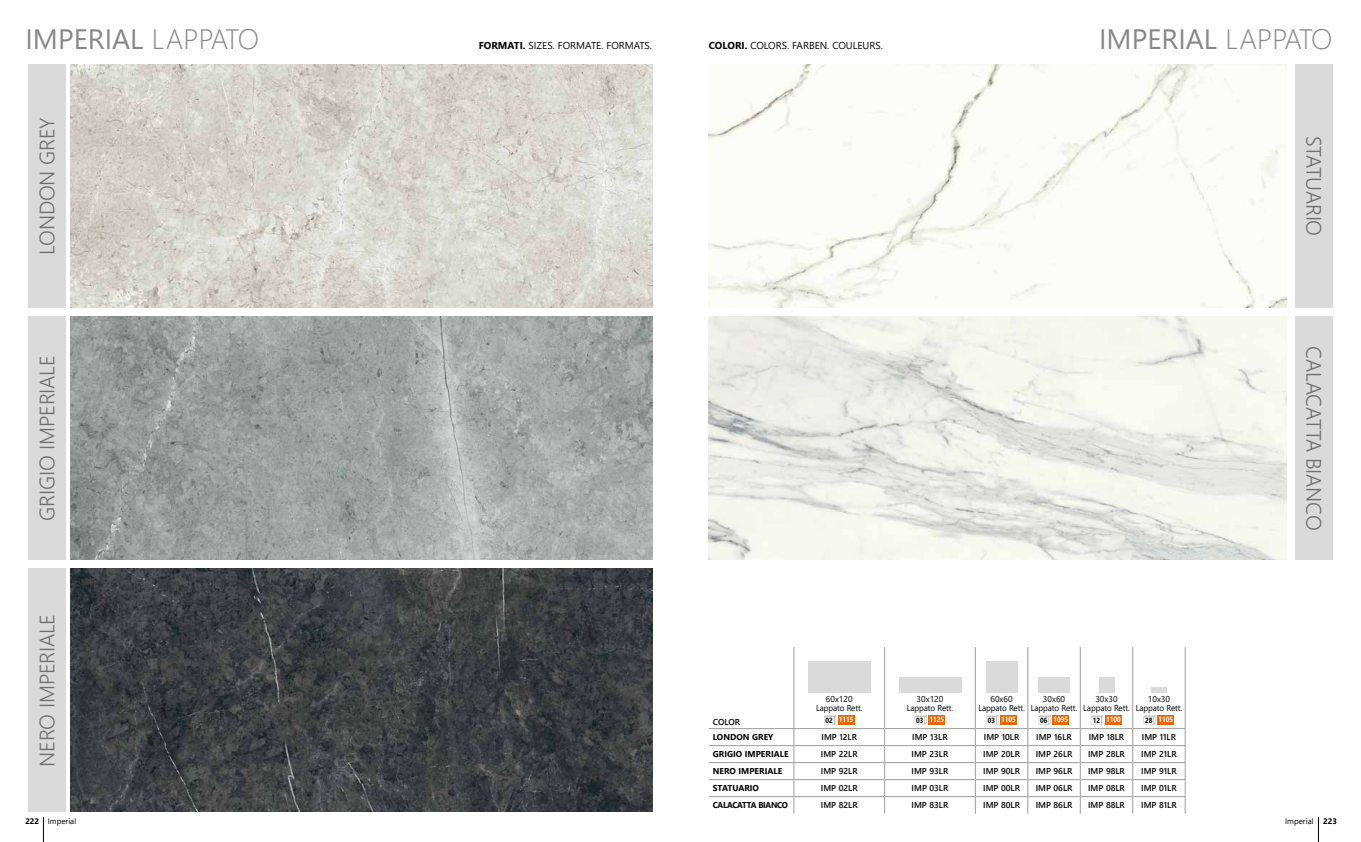
<style>
.page{position:relative;width:1361px;height:842px;background:#fff}
.page>*{position:absolute;margin:0;border:0;box-sizing:border-box;transform-origin:0 0}
.t1{font:28px "Segoe UI";color:#878787}
.t2{font:300 20.8px "Segoe UI";letter-spacing:-.01em;color:#706f6f}
.t3{font:10px "Segoe UI";color:#000}
.t4{font:600 8.5px "Segoe UI";color:#000}
.t5{font:8.5px/9px "Segoe UI";letter-spacing:-.01em;color:#000;text-align:center}
.t6{font:700 8.5px "Segoe UI";color:#000}
.t7{font:700 8.5px "Segoe UI";letter-spacing:-.03em;color:#000;scale:.95 1}
.t8{font:8px "Segoe UI";color:#000}
.t9{font:700 7.5px "Segoe UI";color:#fff;scale:.85 1}
.s1{font-weight:300}
.s2{font-weight:700}
.s3{color:#000}
</style>
<div class="page">
<hr style="left:709px;top:728px;width:85px;height:1px;background:#9d9d9c">
<hr style="left:794px;top:728px;width:90px;height:1px;background:#9d9d9c">
<hr style="left:884px;top:728px;width:91px;height:1px;background:#9d9d9c">
<hr style="left:975px;top:728px;width:53px;height:1px;background:#9d9d9c">
<hr style="left:1028px;top:728px;width:52px;height:1px;background:#9d9d9c">
<hr style="left:1080px;top:728px;width:52px;height:1px;background:#9d9d9c">
<hr style="left:1132px;top:728px;width:53px;height:1px;background:#9d9d9c">
<hr style="left:709px;top:745px;width:85px;height:1px;background:#9d9d9c">
<hr style="left:794px;top:745px;width:90px;height:1px;background:#9d9d9c">
<hr style="left:884px;top:745px;width:91px;height:1px;background:#9d9d9c">
<hr style="left:975px;top:745px;width:53px;height:1px;background:#9d9d9c">
<hr style="left:1028px;top:745px;width:52px;height:1px;background:#9d9d9c">
<hr style="left:1080px;top:745px;width:52px;height:1px;background:#9d9d9c">
<hr style="left:1132px;top:745px;width:53px;height:1px;background:#9d9d9c">
<hr style="left:709px;top:762px;width:85px;height:1px;background:#9d9d9c">
<hr style="left:794px;top:762px;width:90px;height:1px;background:#9d9d9c">
<hr style="left:884px;top:762px;width:91px;height:1px;background:#9d9d9c">
<hr style="left:975px;top:762px;width:53px;height:1px;background:#9d9d9c">
<hr style="left:1028px;top:762px;width:52px;height:1px;background:#9d9d9c">
<hr style="left:1080px;top:762px;width:52px;height:1px;background:#9d9d9c">
<hr style="left:1132px;top:762px;width:53px;height:1px;background:#9d9d9c">
<hr style="left:709px;top:779px;width:85px;height:1px;background:#9d9d9c">
<hr style="left:794px;top:779px;width:90px;height:1px;background:#9d9d9c">
<hr style="left:884px;top:779px;width:91px;height:1px;background:#9d9d9c">
<hr style="left:975px;top:779px;width:53px;height:1px;background:#9d9d9c">
<hr style="left:1028px;top:779px;width:52px;height:1px;background:#9d9d9c">
<hr style="left:1080px;top:779px;width:52px;height:1px;background:#9d9d9c">
<hr style="left:1132px;top:779px;width:53px;height:1px;background:#9d9d9c">
<hr style="left:709px;top:796px;width:85px;height:1px;background:#9d9d9c">
<hr style="left:794px;top:796px;width:90px;height:1px;background:#9d9d9c">
<hr style="left:884px;top:796px;width:91px;height:1px;background:#9d9d9c">
<hr style="left:975px;top:796px;width:53px;height:1px;background:#9d9d9c">
<hr style="left:1028px;top:796px;width:52px;height:1px;background:#9d9d9c">
<hr style="left:1080px;top:796px;width:52px;height:1px;background:#9d9d9c">
<hr style="left:1132px;top:796px;width:53px;height:1px;background:#9d9d9c">
<hr style="left:793px;top:647px;width:1px;height:64px;background:#9d9d9c">
<hr style="left:884px;top:647px;width:1px;height:64px;background:#9d9d9c">
<hr style="left:975px;top:647px;width:1px;height:64px;background:#9d9d9c">
<hr style="left:1027px;top:647px;width:1px;height:64px;background:#9d9d9c">
<hr style="left:1080px;top:647px;width:1px;height:64px;background:#9d9d9c">
<hr style="left:1132px;top:647px;width:1px;height:64px;background:#9d9d9c">
<hr style="left:1184px;top:647px;width:1px;height:64px;background:#9d9d9c">
<svg style="left:793px;top:711px;width:1px;height:103px"></svg>
<svg style="left:884px;top:711px;width:1px;height:103px"></svg>
<svg style="left:975px;top:711px;width:1px;height:103px"></svg>
<svg style="left:1027px;top:711px;width:1px;height:103px"></svg>
<svg style="left:1080px;top:711px;width:1px;height:103px"></svg>
<svg style="left:1132px;top:711px;width:1px;height:103px"></svg>
<svg style="left:1184px;top:711px;width:1px;height:103px"></svg>
<div style="left:808px;top:661px;width:62px;height:32px;background:#dadada"></div>
<div style="left:898px;top:677px;width:63px;height:16px;background:#dadada"></div>
<div style="left:986px;top:661px;width:31px;height:32px;background:#dadada"></div>
<div style="left:1038px;top:677px;width:31px;height:16px;background:#dadada"></div>
<div style="left:1098px;top:677px;width:16px;height:16px;background:#dadada"></div>
<div style="left:1151px;top:688px;width:16px;height:5px;background:#dadada"></div>
<div style="left:838px;top:715px;width:16px;height:9px;background:#ec6608"></div>
<svg style="left:824px;top:715px;width:12px;height:9px"></svg>
<div style="left:928px;top:715px;width:17px;height:9px;background:#ec6608"></div>
<svg style="left:914px;top:715px;width:12px;height:9px"></svg>
<div style="left:1000px;top:715px;width:17px;height:9px;background:#ec6608"></div>
<svg style="left:986px;top:715px;width:12px;height:9px"></svg>
<div style="left:1052px;top:715px;width:17px;height:9px;background:#ec6608"></div>
<svg style="left:1039px;top:715px;width:11px;height:9px"></svg>
<div style="left:1105px;top:715px;width:16px;height:9px;background:#ec6608"></div>
<svg style="left:1091px;top:715px;width:12px;height:9px"></svg>
<div style="left:1157px;top:715px;width:17px;height:9px;background:#ec6608"></div>
<svg style="left:1143px;top:715px;width:12px;height:9px"></svg>
<div style="left:28px;top:64px;width:38px;height:244px;background:#dadada"></div>
<div style="left:28px;top:568px;width:38px;height:244px;background:#dadada"></div>
<div style="left:28px;top:316px;width:38px;height:244px;background:#dadada"></div>
<img style="left:709px;top:64px;width:577px;height:243px">
<img style="left:709px;top:316px;width:577px;height:243px">
<img style="left:71px;top:64px;width:581px;height:243px">
<img style="left:71px;top:568px;width:581px;height:244px">
<img style="left:71px;top:316px;width:581px;height:243px">
<div style="left:1295px;top:64px;width:37px;height:244px;background:#dadada"></div>
<div style="left:1295px;top:316px;width:37px;height:244px;background:#dadada"></div>
<svg style="left:1318px;top:817px;width:1px;height:25px"></svg>
<svg style="left:43px;top:817px;width:1px;height:25px"></svg>
<h1 class="t1" style="left:26px;top:12px;width:235px">IMPERIAL <span class="s1">LAPPATO</span></h1>
<h1 class="t1" style="left:1099px;top:12px;width:235px">IMPERIAL <span class="s1">LAPPATO</span></h1>
<p class="t3" style="left:479px;top:36px;width:175px"><span class="s2">FORMATI.</span> SIZES. FORMATE. FORMATS.</p>
<p class="t3" style="left:709px;top:36px;width:176px"><span class="s2">COLORI.</span> COLORS. FARBEN. COULEURS.</p>
<h2 class="t2" style="left:28px;top:255px;width:139px;rotate:-90deg">LONDON GREY</h2>
<h2 class="t2" style="left:28px;top:521px;width:167px;rotate:-90deg">GRIGIO IMPERIALE</h2>
<h2 class="t2" style="left:28px;top:766px;width:154px;rotate:-90deg">NERO IMPERIALE</h2>
<p class="t5" style="left:816px;top:694px;width:48px">60x120<br>Lappato Rett.</p>
<p class="t5" style="left:907px;top:694px;width:48px">30x120<br>Lappato Rett.</p>
<p class="t5" style="left:978px;top:694px;width:48px">60x60<br>Lappato Rett.</p>
<p class="t5" style="left:1031px;top:694px;width:48px">30x60<br>Lappato Rett.</p>
<p class="t5" style="left:1083px;top:694px;width:48px">30x30<br>Lappato Rett.</p>
<p class="t5" style="left:1135px;top:694px;width:48px">10x30<br>Lappato Rett.</p>
<p class="t4" style="left:713px;top:713px;width:29px">COLOR</p>
<p class="t9" style="left:825px;top:713px;width:34px"><span class="s3">02</span> 1115</p>
<p class="t9" style="left:916px;top:713px;width:34px"><span class="s3">03</span> 1125</p>
<p class="t9" style="left:988px;top:713px;width:34px"><span class="s3">03</span> 1105</p>
<p class="t9" style="left:1040px;top:713px;width:34px"><span class="s3">06</span> 1095</p>
<p class="t9" style="left:1092px;top:713px;width:34px"><span class="s3">12</span> 1100</p>
<p class="t9" style="left:1145px;top:713px;width:34px"><span class="s3">28</span> 1105</p>
<p class="t6" style="left:713px;top:729px;width:62px">LONDON GREY</p>
<p class="t4" style="left:821px;top:729px;width:37px">IMP 12LR</p>
<p class="t4" style="left:912px;top:729px;width:37px">IMP 13LR</p>
<p class="t4" style="left:984px;top:729px;width:37px">IMP 10LR</p>
<p class="t4" style="left:1036px;top:729px;width:37px">IMP 16LR</p>
<p class="t4" style="left:1088px;top:729px;width:37px">IMP 18LR</p>
<p class="t4" style="left:1142px;top:729px;width:36px">IMP 11LR</p>
<p class="t6" style="left:713px;top:746px;width:77px">GRIGIO IMPERIALE</p>
<p class="t4" style="left:821px;top:746px;width:38px">IMP 22LR</p>
<p class="t4" style="left:911px;top:746px;width:38px">IMP 23LR</p>
<p class="t4" style="left:983px;top:746px;width:38px">IMP 20LR</p>
<p class="t4" style="left:1035px;top:746px;width:38px">IMP 26LR</p>
<p class="t4" style="left:1088px;top:746px;width:38px">IMP 28LR</p>
<p class="t4" style="left:1141px;top:746px;width:37px">IMP 21LR</p>
<p class="t6" style="left:713px;top:763px;width:71px">NERO IMPERIALE</p>
<p class="t4" style="left:821px;top:763px;width:38px">IMP 92LR</p>
<p class="t4" style="left:911px;top:763px;width:38px">IMP 93LR</p>
<p class="t4" style="left:983px;top:763px;width:38px">IMP 90LR</p>
<p class="t4" style="left:1035px;top:763px;width:38px">IMP 96LR</p>
<p class="t4" style="left:1088px;top:763px;width:38px">IMP 98LR</p>
<p class="t4" style="left:1141px;top:763px;width:37px">IMP 91LR</p>
<p class="t6" style="left:713px;top:780px;width:48px">STATUARIO</p>
<p class="t4" style="left:821px;top:780px;width:38px">IMP 02LR</p>
<p class="t4" style="left:911px;top:780px;width:38px">IMP 03LR</p>
<p class="t4" style="left:983px;top:780px;width:38px">IMP 00LR</p>
<p class="t4" style="left:1035px;top:780px;width:38px">IMP 06LR</p>
<p class="t4" style="left:1088px;top:780px;width:38px">IMP 08LR</p>
<p class="t4" style="left:1141px;top:780px;width:37px">IMP 01LR</p>
<p class="t7" style="left:713px;top:797px;width:81px">CALACATTA BIANCO</p>
<p class="t4" style="left:821px;top:797px;width:38px">IMP 82LR</p>
<p class="t4" style="left:911px;top:797px;width:38px">IMP 83LR</p>
<p class="t4" style="left:983px;top:797px;width:38px">IMP 80LR</p>
<p class="t4" style="left:1035px;top:797px;width:38px">IMP 86LR</p>
<p class="t4" style="left:1088px;top:797px;width:38px">IMP 88LR</p>
<p class="t4" style="left:1141px;top:797px;width:37px">IMP 81LR</p>
<h2 class="t2" style="left:1333px;top:136px;width:102px;rotate:90deg">STATUARIO</h2>
<h2 class="t2" style="left:1333px;top:346px;width:186px;rotate:90deg">CALACATTA BIANCO</h2>
<p class="t8" style="left:25px;top:814px;width:52px"><span class="s2">222</span> Imperial</p>
<p class="t8" style="left:1285px;top:814px;width:53px">Imperial <span class="s2">223</span></p>
</div>
